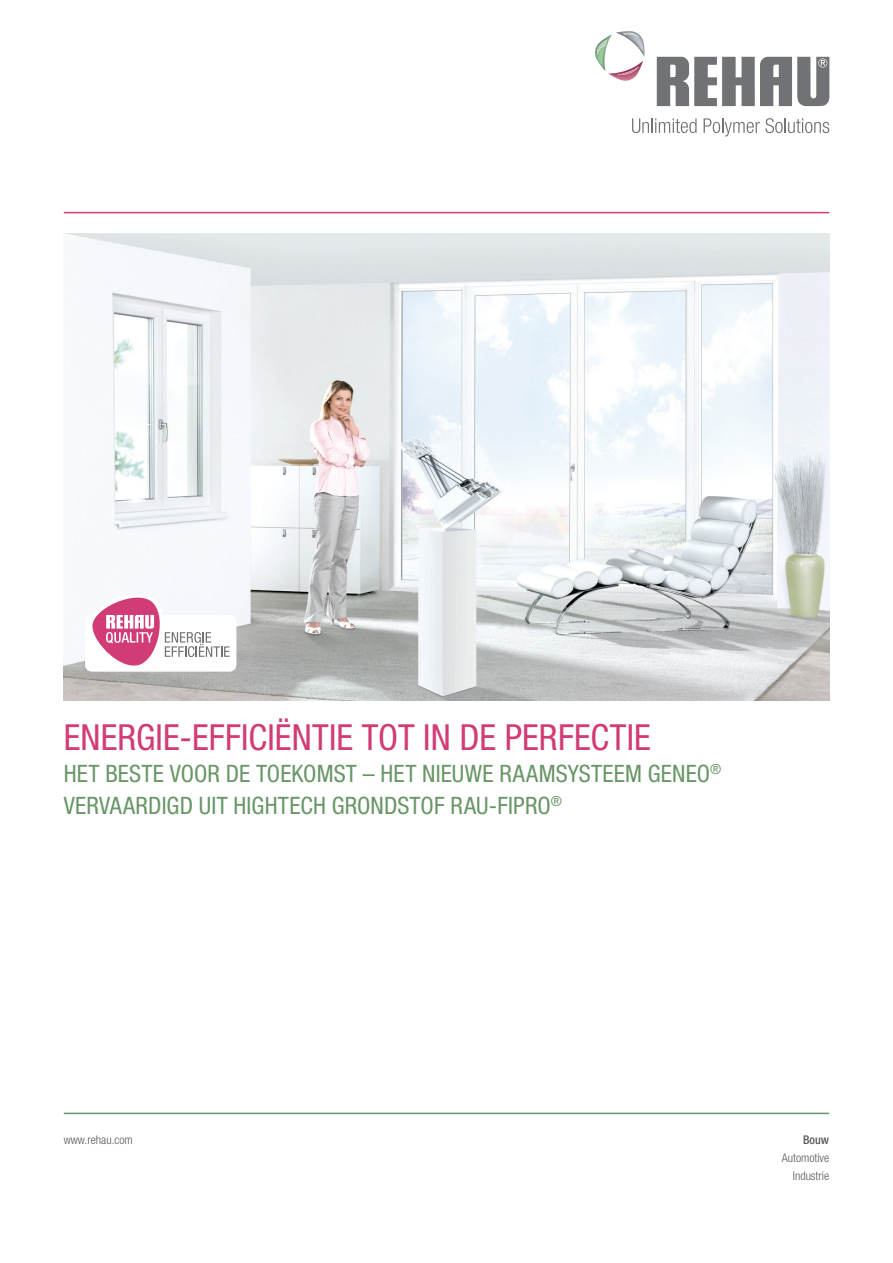
<style>
.page{position:relative;width:893px;height:1263px;background:#fff}
.page>*{position:absolute;margin:0;border:0;box-sizing:border-box;transform-origin:0 0}
.t1{font:condensed 36px "Helvetica Neue LT Std";letter-spacing:.005em;color:#d13c76}
.t2{font:condensed 24px/31.5px "Helvetica Neue LT Std";letter-spacing:.005em;color:#689666}
.t3{font:300 condensed 12px/18px "Helvetica Neue LT Std";color:#57585a;text-align:right}
.t4{font:500 condensed 12px "Helvetica Neue LT Std";color:#57585a}
</style>
<div class="page">
<hr style="left:64px;top:212px;width:765px;height:1px;background:#d13c76">
<hr style="left:64px;top:1113px;width:765px;height:1px;background:#689666">
<svg style="left:632px;top:118px;width:65px;height:15px"></svg>
<svg style="left:704px;top:118px;width:125px;height:18px"></svg>
<svg style="left:657px;top:57px;width:172px;height:49px"></svg>
<svg style="left:595px;top:31px;width:49px;height:50px"></svg>
<img style="left:597px;top:39px;width:10px;height:16px">
<img style="left:616px;top:66px;width:23px;height:9px">
<img style="left:623px;top:33px;width:16px;height:5px">
<img style="left:64px;top:234px;width:765px;height:467px">
<svg style="left:85px;top:594px;width:151px;height:78px"></svg>
<h1 class="t1" style="left:64px;top:717px;width:589px">ENERGIE-EFFICIËNTIE TOT IN DE PERFECTIE</h1>
<p class="t2" style="left:64px;top:758px;width:659px">HET BESTE VOOR DE TOEKOMST – HET NIEUWE RAAMSYSTEEM GENEO<sup>®<br></sup>VERVAARDIGD UIT HIGHTECH GRONDSTOF RAU-FIPRO<sup>®</sup></p>
<p class="t3" style="left:64px;top:1131px;width:71px">www.rehau.com</p>
<p class="t4" style="left:803px;top:1132px;width:27px">Bouw</p>
<p class="t3" style="left:782px;top:1149px;width:49px">Automotive<br>Industrie</p>
</div>
